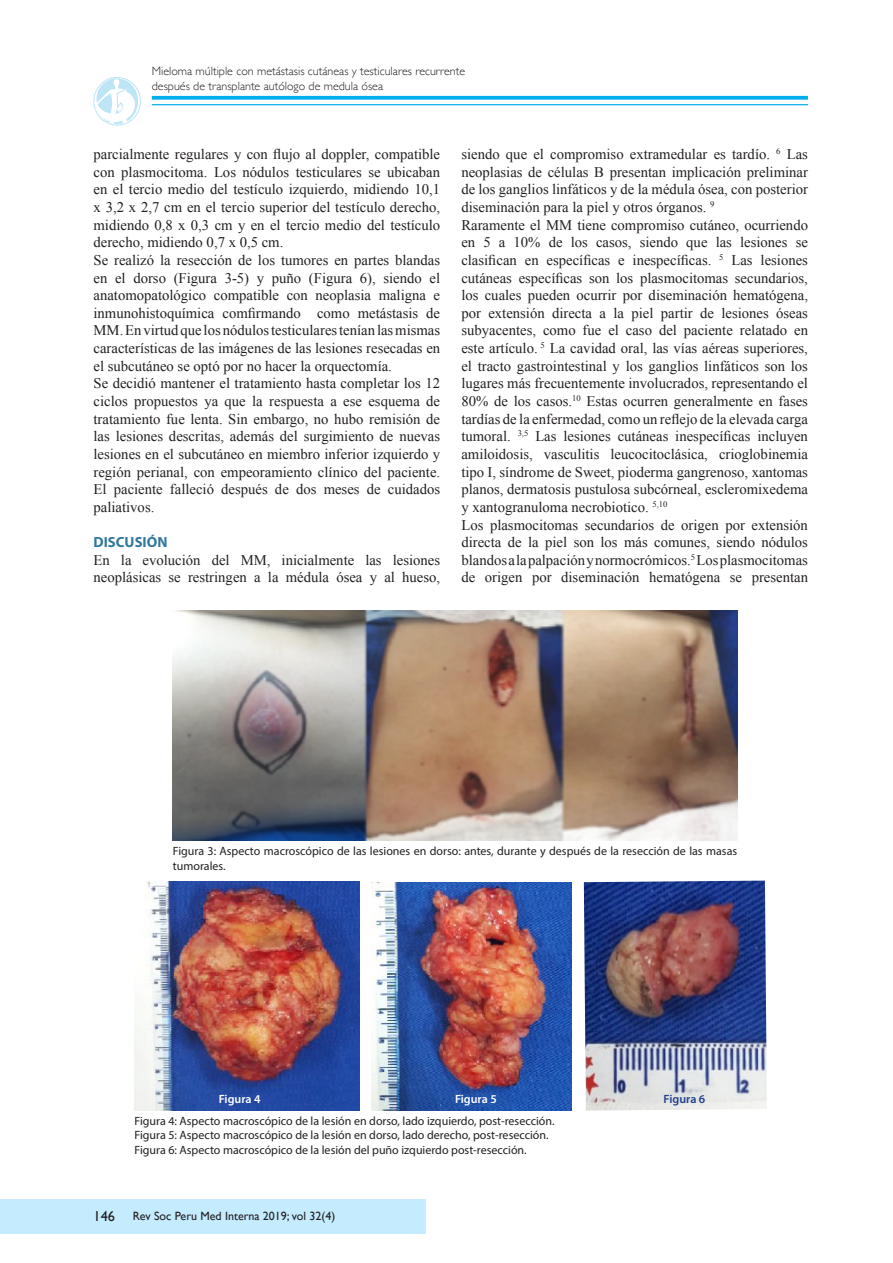
<style>
.page{position:relative;width:893px;height:1263px;background:#fff}
.page>*{position:absolute;margin:0;border:0;box-sizing:border-box;transform-origin:0 0}
.t1{font:14.7px/17.7px "Times New Roman";color:#231f20;text-align:justify}
.t2{font:700 14.7px "Myriad Pro";color:#30789e}
.t3{font:12px/14.4px "Myriad Pro";color:#231f20}
.t4{font:300 12px/14.4px "Gill Sans";color:#231f20}
.t5{font:12px "Gill Sans";color:#231f20}
.t6{font:600 12px "Myriad Pro";color:#fff}
.t7{font:600 12px "Myriad Pro";color:#253f8e}
.s1{font-size:14.4px}
</style>
<div class="page">
<div style="left:0;top:1199px;width:425px;height:34px;background:#c4ecfe"></div>
<div style="left:96px;top:78px;width:42px;height:46px;background:#bee5f6;border-radius:50%"></div>
<div style="left:94px;top:77px;width:47px;height:49px;border:1px solid #bee5f6;border-radius:50%"></div>
<svg style="left:94px;top:79px;width:42px;height:45px"></svg>
<hr style="left:152px;top:104px;width:656px;height:1px;background:#00aeee">
<svg style="left:152px;top:96px;width:656px;height:4px;background:#16b5ef"></svg>
<img style="left:135px;top:881px;width:225px;height:229px">
<img style="left:371px;top:882px;width:201px;height:228px">
<img style="left:584px;top:880px;width:183px;height:230px">
<img style="left:173px;top:611px;width:564px;height:230px">
<p class="t4" style="left:152px;top:63px;width:315px">Mieloma múltiple con metástasis cutáneas y testiculares recurrente después de transplante autólogo de medula ósea</p>
<p class="t1" style="left:94px;top:145px;width:348px">parcialmente regulares y con flujo al doppler, compatible con plasmocitoma. Los nódulos testiculares se ubicaban en el tercio medio del testículo izquierdo, midiendo 10,1 x 3,2 x 2,7 cm en el tercio superior del testículo derecho, midiendo 0,8 x 0,3 cm y en el tercio medio del testículo derecho, midiendo 0,7 x 0,5 cm.</p>
<p class="t1" style="left:94px;top:251px;width:348px">Se realizó la resección de los tumores en partes blandas en el dorso (Figura 3-5) y puño (Figura 6), siendo el anatomopatológico compatible con neoplasia maligna e inmunohistoquímica comfirmando como metástasis de MM. En virtud que los nódulos testiculares tenían las mismas características de las imágenes de las lesiones resecadas en el subcutáneo se optó por no hacer la orquectomía.</p>
<p class="t1" style="left:94px;top:374px;width:348px">Se decidió mantener el tratamiento hasta completar los 12 ciclos propuestos ya que la respuesta a ese esquema de tratamiento fue lenta. Sin embargo, no hubo remisión de las lesiones descritas, además del surgimiento de nuevas lesiones en el subcutáneo en miembro inferior izquierdo y región perianal, con empeoramiento clínico del paciente.<br>El paciente falleció después de dos meses de cuidados paliativos.</p>
<p class="t2" style="left:94px;top:533px;width:75px">DISCUSIÓN</p>
<p class="t1" style="left:94px;top:551px;width:348px">En la evolución del MM, inicialmente las lesiones neoplásicas se restringen a la médula ósea y al hueso,</p>
<p class="t1" style="left:461px;top:145px;width:348px">siendo que el compromiso extramedular es tardío. <sup>6</sup> Las neoplasias de células B presentan implicación preliminar de los ganglios linfáticos y de la médula ósea, con posterior diseminación para la piel y otros órganos. <sup>9</sup></p>
<p class="t1" style="left:461px;top:216px;width:348px">Raramente el MM tiene compromiso cutáneo, ocurriendo en 5 a 10% de los casos, siendo que las lesiones se clasifican en específicas e inespecíficas. <sup>5</sup> Las lesiones cutáneas específicas son los plasmocitomas secundarios, los cuales pueden ocurrir por diseminación hematógena, por extensión directa a la piel partir de lesiones óseas subyacentes, como fue el caso del paciente relatado en este artículo. <sup>5</sup> La cavidad oral, las vías aéreas superiores, el tracto gastrointestinal y los ganglios linfáticos son los lugares más frecuentemente involucrados, representando el 80% de los casos.<sup>10</sup> Estas ocurren generalmente en fases tardías de la enfermedad, como un reflejo de la elevada carga tumoral. <sup>3,5</sup> Las lesiones cutáneas inespecíficas incluyen amiloidosis, vasculitis leucocitoclásica, crioglobinemia tipo I, síndrome de Sweet, pioderma gangrenoso, xantomas planos, dermatosis pustulosa subcórneal, escleromixedema y xantogranuloma necrobiotico. <sup>5,10</sup></p>
<p class="t1" style="left:461px;top:515px;width:348px">Los plasmocitomas secundarios de origen por extensión directa de la piel son los más comunes, siendo nódulos blandos a la palpación y normocrómicos.<sup>5</sup> Los plasmocitomas de origen por diseminación hematógena se presentan</p>
<p class="t3" style="left:173px;top:844px;width:566px">Figura 3: Aspecto macroscópico de las lesiones en dorso: antes, durante y después de la resección de las masas tumorales.</p>
<p class="t6" style="left:219px;top:1091px;width:43px">Figura 4</p>
<p class="t6" style="left:455px;top:1091px;width:43px">Figura 5</p>
<p class="t7" style="left:664px;top:1091px;width:43px">Figura 6</p>
<p class="t3" style="left:135px;top:1113px;width:422px">Figura 4: Aspecto macroscópico de la lesión en dorso, lado izquierdo, post-resección.</p>
<p class="t3" style="left:135px;top:1128px;width:416px">Figura 5: Aspecto macroscópico de la lesión en dorso, lado derecho, post-resección.</p>
<p class="t3" style="left:135px;top:1142px;width:394px">Figura 6: Aspecto macroscópico de la lesión del puño izquierdo post-resección.</p>
<p class="t5" style="left:94px;top:1209px;width:243px"><span class="s1">146</span> Rev Soc Peru Med Interna 2019; vol 32(4)</p>
</div>
